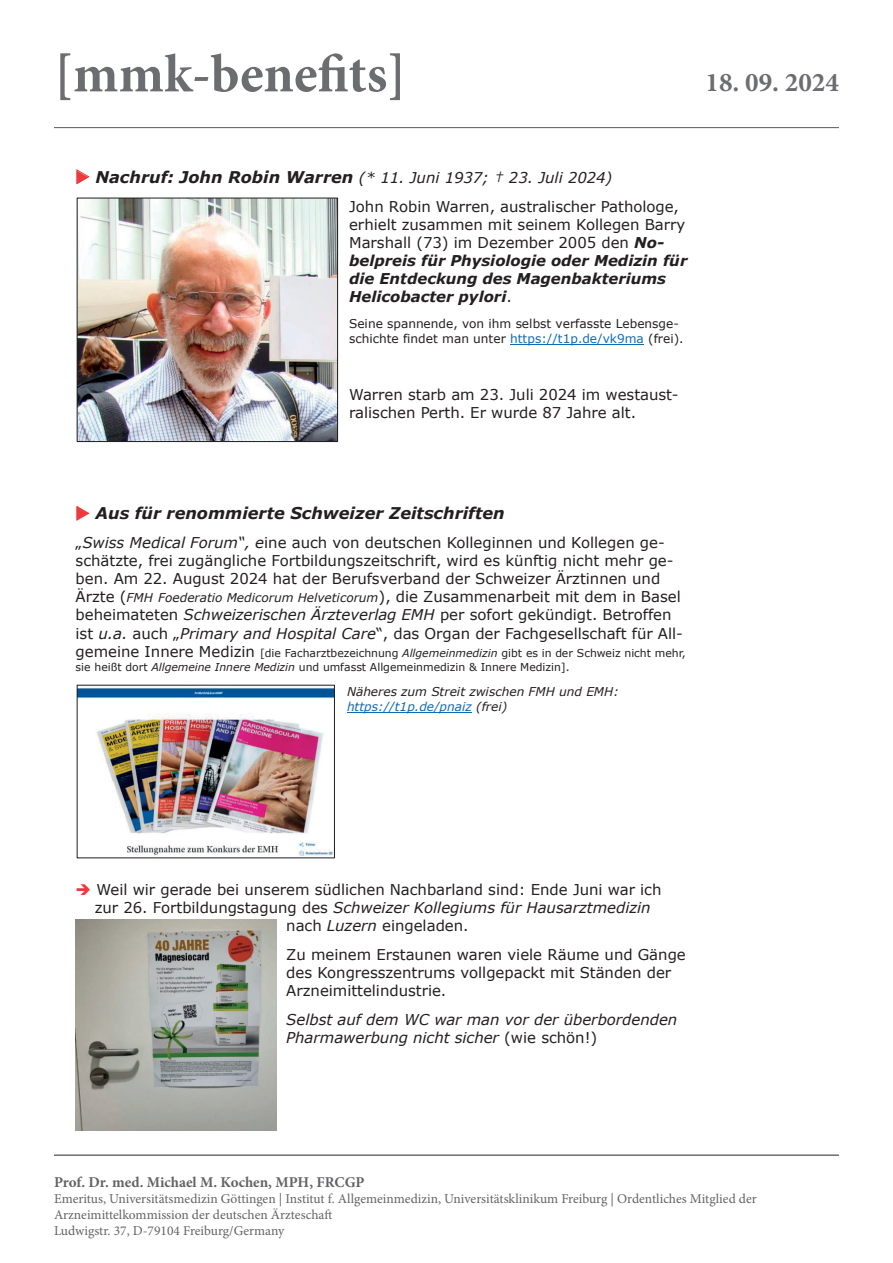
<style>
.page{position:relative;width:893px;height:1263px;background:#fff}
.page>*{position:absolute;margin:0;border:0;box-sizing:border-box;transform-origin:0 0}
.t1{font:700 54px "Minion Pro";color:#6c6d70}
.t2{font:700 27px "Minion Pro";color:#6c6d70}
.t3{font:italic 700 16.2px "Verdana";color:#231f20}
.t4{font:700 15px "Minion Pro";color:#636366}
.t5{font:14.85px/18px "Verdana";color:#231f20}
.t6{font:italic 700 14.85px/18px "Verdana";color:#231f20}
.t7{font:italic 14.85px/18.1px "Verdana";color:#231f20}
.t8{font:13.5px/16.2px "Minion Pro";color:#636366}
.t9{font:12.15px/14.7px "Verdana";color:#231f20}
.t10{font:italic 12.15px/14.7px "Verdana";color:#231f20}
.t11{font:10.8px/14.1px "Verdana";color:#231f20}
.s1{color:#ee393c}
.s2{font-weight:700;font-style:italic;font-size:16.2px}
.s3{font-style:italic}
.s4{font-weight:400;font-style:normal}
.s5{color:#0e6bb6}
.s6{font-style:italic;font-size:12.15px}
.s7{font-size:14.85px}
.s8{font-style:normal}
</style>
<div class="page">
<hr style="left:54px;top:127px;width:785px;height:1px;background:#6c6d70">
<hr style="left:54px;top:1154px;width:785px;height:2px;background:#6c6d70">
<svg style="left:76px;top:169px;width:13px;height:15px"></svg>
<hr style="left:510px;top:344px;width:134px;height:1px;background:#0e6bb6">
<svg style="left:76px;top:506px;width:13px;height:15px"></svg>
<hr style="left:347px;top:712px;width:125px;height:1px;background:#0e6bb6">
<img style="left:79px;top:687px;width:254px;height:169px">
<img style="left:79px;top:200px;width:257px;height:240px">
<div style="left:77px;top:198px;width:261px;height:244px;border:1px solid #231f20"></div>
<img style="left:76px;top:919px;width:201px;height:211px">
<h1 class="t1" style="left:54px;top:36px;width:354px">[mmk-benefits]</h1>
<h2 class="t2" style="left:705px;top:64px;width:135px">18. 09. 2024</h2>
<p class="t5" style="left:349px;top:162px;width:331px;line-height:29.2px;text-indent:-273px"><span class="s1">◆</span> <span class="s2">Nachruf: John Robin Warren</span> <span class="s3">(* 11. Juni 1937; † 23. Juli 2024)<br></span>John Robin Warren, australischer Pathologe,</p>
<p class="t6" style="left:349px;top:215px;width:340px"><span class="s4">erhielt zusammen mit seinem Kollegen Barry Marshall (73) im Dezember 2005 den</span> No&shy;belpreis für Physiologie oder Medizin für die Entdeckung des Magenbakteriums Helicobacter pylori<span class="s4">.</span></p>
<p class="t9" style="left:349px;top:316px;width:336px">Seine spannende, von ihm selbst verfasste Lebensge&shy;schichte findet man unter <span class="s5">https://t1p.de/vk9ma</span> (frei).</p>
<p class="t5" style="left:349px;top:385px;width:331px">Warren starb am 23. Juli 2024 im westaust&shy;ralischen Perth. Er wurde 87 Jahre alt.</p>
<p class="t3" style="left:76px;top:502px;width:431px"><span class="s1">◆</span> Aus für renommierte Schweizer Zeitschriften</p>
<p class="t5" style="left:76px;top:534px;width:609px">„<span class="s3">Swiss Medical Forum“, e</span>ine auch von deutschen Kolleginnen und Kollegen ge&shy;schätzte, frei zugängliche Fortbildungszeitschrift, wird es künftig nicht mehr ge&shy;ben. Am 22. August 2024 hat der Berufsverband der Schweizer Ärztinnen und Ärzte (<span class="s6">FMH Foederatio Medicorum Helveticorum</span>), die Zusammenarbeit mit dem in Basel beheimateten <span class="s3">Schweizerischen Ärzteverlag EMH</span> per sofort gekündigt. Betroffen ist <span class="s3">u.a.</span> auch „<span class="s3">Primary and Hospital Care</span>“, das Organ der Fachgesellschaft für All-</p>
<p class="t11" style="left:76px;top:645px;width:612px"><span class="s7">gemeine Innere Medizin</span> [die Facharztbezeichnung <span class="s3">Allgemeinmedizin</span> gibt es in der Schweiz nicht mehr, sie heißt dort <span class="s3">Allgemeine Innere Medizin</span> und umfasst Allgemeinmedizin &amp; Innere Medizin].</p>
<p class="t10" style="left:347px;top:684px;width:273px">Näheres zum Streit zwischen FMH und EMH: <span class="s5">https://t1p.de/pnaiz</span> (frei)</p>
<p class="t5" style="left:76px;top:880px;width:587px"><span class="s1">➔</span> Weil wir gerade bei unserem südlichen Nachbarland sind: Ende Juni war ich</p>
<p class="t7" style="left:95px;top:898px;width:557px"><span class="s8">zur 26. Fortbildungstagung des</span> Schweizer Kollegiums für Hausarztmedizin</p>
<p class="t5" style="left:286px;top:916px;width:184px">nach <span class="s3">Luzern</span> eingeladen.</p>
<p class="t5" style="left:286px;top:945px;width:401px">Zu meinem Erstaunen waren viele Räume und Gänge des Kongresszentrums vollgepackt mit Ständen der<br>Arzneimittelindustrie.</p>
<p class="t7" style="left:286px;top:1010px;width:393px">Selbst auf dem WC war man vor der überbordenden<br>Pharmawerbung nicht sicher <span class="s8">(wie schön!)</span></p>
<p class="t4" style="left:54px;top:1171px;width:312px">Prof. Dr. med. Michael M. Kochen, MPH, FRCGP</p>
<p class="t8" style="left:54px;top:1190px;width:704px">Emeritus, Universitätsmedizin Göttingen | Institut f. Allgemeinmedizin, Universitätsklinikum Freiburg | Ordentliches Mitglied der<br>Arzneimittelkommission der deutschen Ärzteschaft<br>Ludwigstr. 37, D-79104 Freiburg/Germany</p>
</div>
